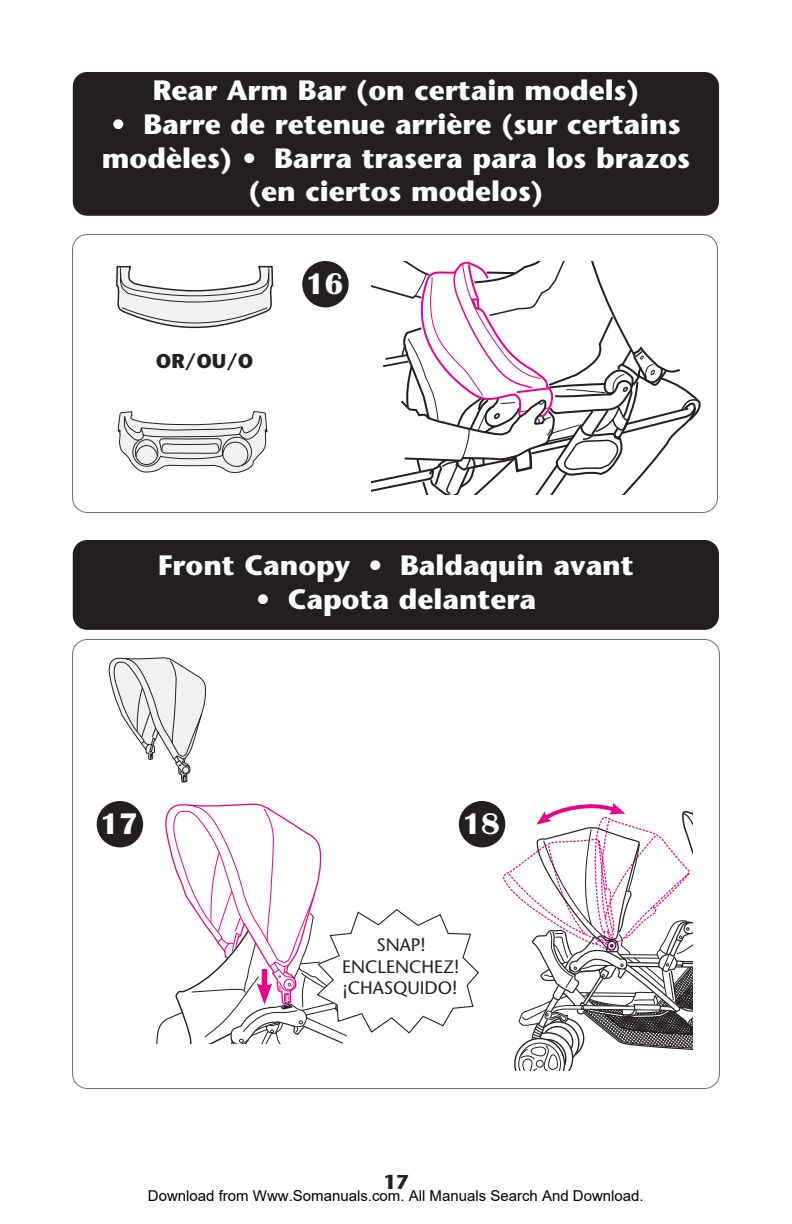
<style>
.page{position:relative;width:792px;height:1224px;background:#fff}
.page>*{position:absolute;margin:0;border:0;box-sizing:border-box;transform-origin:0 0}
.t1{font:700 30.8px "Britannic";color:#fff}
.t2{font:700 28px/33.6px "Stone Sans";color:#fff;text-align:center}
.t3{font:700 20px "Stone Sans";color:#231f20}
.t4{font:18px/21.6px "Stone Sans";color:#231f20;text-align:center}
.t5{font:15px "Arial";color:#000}
</style>
<div class="page">
<div style="left:72px;top:234px;width:646px;height:279px;border:2px solid #6d6e70;border-radius:15px"></div>
<div style="left:302px;top:261px;width:47px;height:46px;background:#231f20;border-radius:50%"></div>
<div style="left:73px;top:72px;width:646px;height:144px;background:#231f20;border-radius:14px"></div>
<svg style="left:116px;top:265px;width:158px;height:64px"></svg>
<svg style="left:118px;top:411px;width:150px;height:62px"></svg>
<svg style="left:371px;top:261px;width:330px;height:234px"></svg>
<div style="left:73px;top:540px;width:646px;height:90px;background:#231f20;border-radius:14px"></div>
<div style="left:97px;top:801px;width:46px;height:46px;background:#231f20;border-radius:50%"></div>
<svg style="left:109px;top:657px;width:97px;height:126px"></svg>
<svg style="left:503px;top:803px;width:190px;height:286px"></svg>
<div style="left:459px;top:801px;width:46px;height:46px;background:#231f20;border-radius:50%"></div>
<svg style="left:156px;top:803px;width:323px;height:241px"></svg>
<p class="t2" style="left:153px;top:77px;width:488px">Rear Arm Bar (on certain models)</p>
<p class="t2" style="left:102px;top:110px;width:590px">• Barre de retenue arrière (sur certains modèles) • Barra trasera para los brazos (en ciertos modelos)</p>
<p class="t3" style="left:156px;top:353px;width:99px">OR/OU/O</p>
<p class="t1" style="left:306px;top:274px;width:39px">16</p>
<p class="t2" style="left:158px;top:551px;width:477px">Front Canopy • Baldaquin avant</p>
<p class="t2" style="left:256px;top:585px;width:282px">• Capota delantera</p>
<p class="t1" style="left:100px;top:814px;width:39px">17</p>
<p class="t1" style="left:462px;top:814px;width:39px">18</p>
<p class="t4" style="left:342px;top:936px;width:119px">SNAP!<br>ENCLENCHEZ! ¡CHASQUIDO!</p>
<p class="t3" style="left:383px;top:1174px;width:27px">17</p>
<p class="t5" style="left:148px;top:1187px;width:497px">Download from Www.Somanuals.com. All Manuals Search And Download.</p>
</div>
